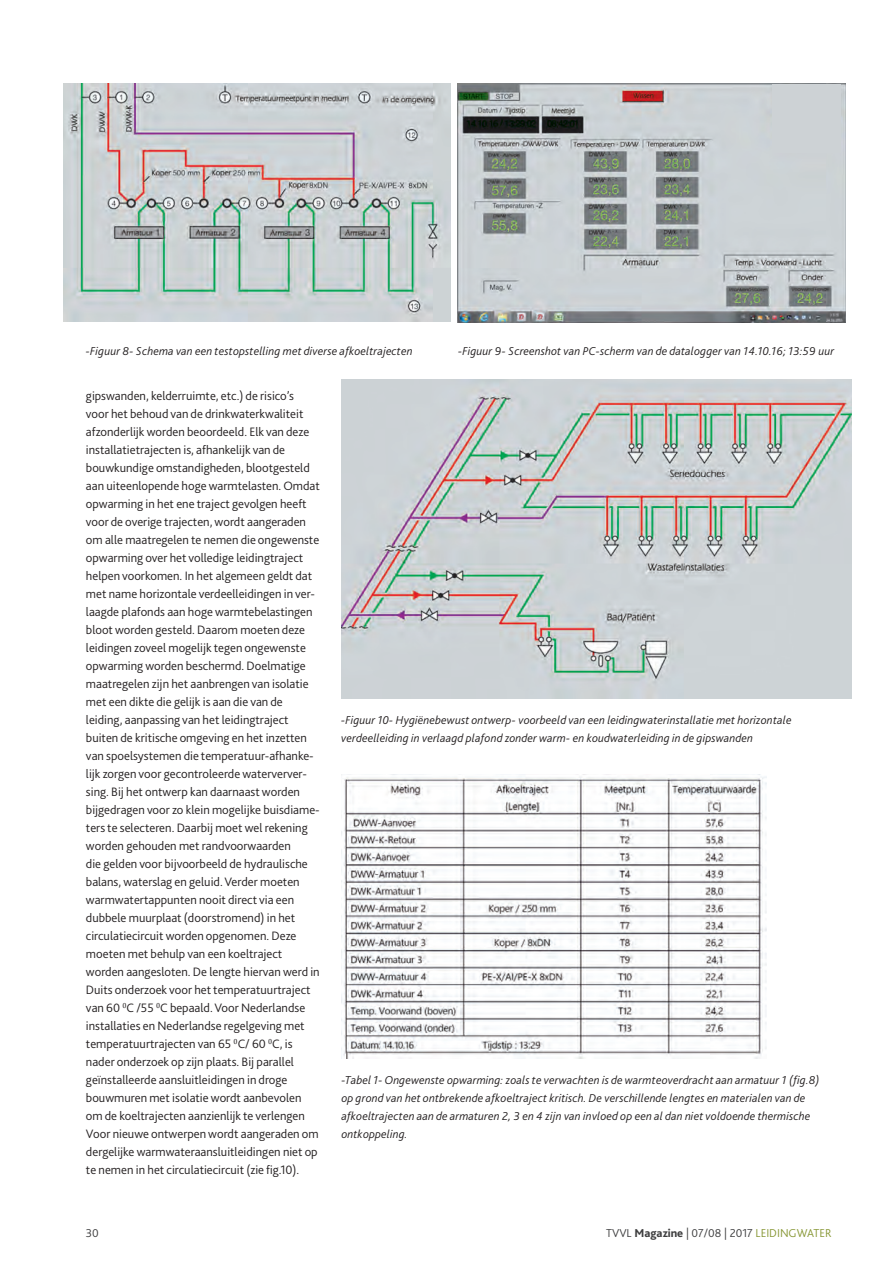
<style>
.page{position:relative;width:896px;height:1264px;background:#fff}
.page>*{position:absolute;margin:0;border:0;box-sizing:border-box;transform-origin:0 0}
.Bodytekst{font:300 12.75px/18px "Bliss 2";color:#231f20}
.Bijschrift_foto_s_fi{font:italic 300 12px/18px "Bliss 2";letter-spacing:.01em;color:#231f20}
.t1{font:300 12px "Bliss 2";color:#3e3e3f}
.s1{font-weight:800}
.s2{color:#879735}
</style>
<div class="page">
<img style="left:63px;top:83px;width:387px;height:239px">
<img style="left:457px;top:83px;width:388px;height:240px">
<img style="left:341px;top:379px;width:510px;height:319px">
<img style="left:341px;top:774px;width:425px;height:284px">
<div style="left:772px;top:84px;width:68px;height:68px;background:#cdd2d5"></div>
<p class="Bijschrift_foto_s_fi" style="left:86px;top:341px;width:328px">-Figuur 8- Schema van een testopstelling met diverse afkoeltrajecten</p>
<p class="Bijschrift_foto_s_fi" style="left:458px;top:341px;width:377px">-Figuur 9- Screenshot van PC-scherm van de datalogger van 14.10.16; 13:59 uur</p>
<p class="Bodytekst" style="left:86px;top:386px;width:235px">gipswanden, kelderruimte, etc.) de risico’s voor het behoud van de drinkwaterkwaliteit afzonderlijk worden beoordeeld. Elk van deze installatietrajecten is, afhankelijk van de bouwkundige omstandigheden, blootgesteld aan uiteenlopende hoge warmtelasten. Omdat opwarming in het ene traject gevolgen heeft voor de overige trajecten, wordt aangeraden om alle maatregelen te nemen die ongewenste opwarming over het volledige leidingtraject helpen voorkomen. In het algemeen geldt dat met name horizontale verdeelleidingen in ver&shy;laagde plafonds aan hoge warmtebelastingen bloot worden gesteld. Daarom moeten deze leidingen zoveel mogelijk tegen ongewenste opwarming worden beschermd. Doelmatige maatregelen zijn het aanbrengen van isolatie met een dikte die gelijk is aan die van de leiding, aanpassing van het leidingtraject buiten de kritische omgeving en het inzetten van spoelsystemen die temperatuur-afhanke&shy;lijk zorgen voor gecontroleerde waterverver&shy;sing. Bij het ontwerp kan daarnaast worden bijgedragen voor zo klein mogelijke buisdiame&shy;ters te selecteren. Daarbij moet wel rekening worden gehouden met randvoorwaarden<br>die gelden voor bijvoorbeeld de hydraulische balans, waterslag en geluid. Verder moeten warmwatertappunten nooit direct via een dubbele muurplaat (doorstromend) in het circulatiecircuit worden opgenomen. Deze moeten met behulp van een koeltraject worden aangesloten. De lengte hiervan werd in Duits onderzoek voor het temperatuurtraject van 60 <sup>0</sup>C /55 <sup>0</sup>C bepaald. Voor Nederlandse installaties en Nederlandse regelgeving met temperatuurtrajecten van 65 <sup>0</sup>C/ 60 <sup>0</sup>C, is nader onderzoek op zijn plaats. Bij parallel geïnstalleerde aansluitleidingen in droge bouwmuren met isolatie wordt aanbevolen om de koeltrajecten aanzienlijk te verlengen Voor nieuwe ontwerpen wordt aangeraden om dergelijke warmwateraansluitleidingen niet op te nemen in het circulatiecircuit (zie fig.10).</p>
<p class="Bijschrift_foto_s_fi" style="left:341px;top:710px;width:452px">-Figuur 10- Hygiënebewust ontwerp- voorbeeld van een leidingwaterinstallatie met horizontale verdeelleiding in verlaagd plafond zonder warm- en koudwaterleiding in de gipswanden</p>
<p class="Bijschrift_foto_s_fi" style="left:341px;top:1070px;width:480px">-Tabel 1- Ongewenste opwarming: zoals te verwachten is de warmteoverdracht aan armatuur 1 (fig.8) op grond van het ontbrekende afkoeltraject kritisch. De verschillende lengtes en materialen van de afkoeltrajecten aan de armaturen 2, 3 en 4 zijn van invloed op een al dan niet voldoende thermische ontkoppeling.</p>
<p class="t1" style="left:86px;top:1225px;width:14px">30</p>
<p class="t1" style="left:606px;top:1225px;width:227px">TVVL <span class="s1">Magazine</span> | 07/08 | 2017 <span class="s2">LEIDINGWATER</span></p>
</div>
